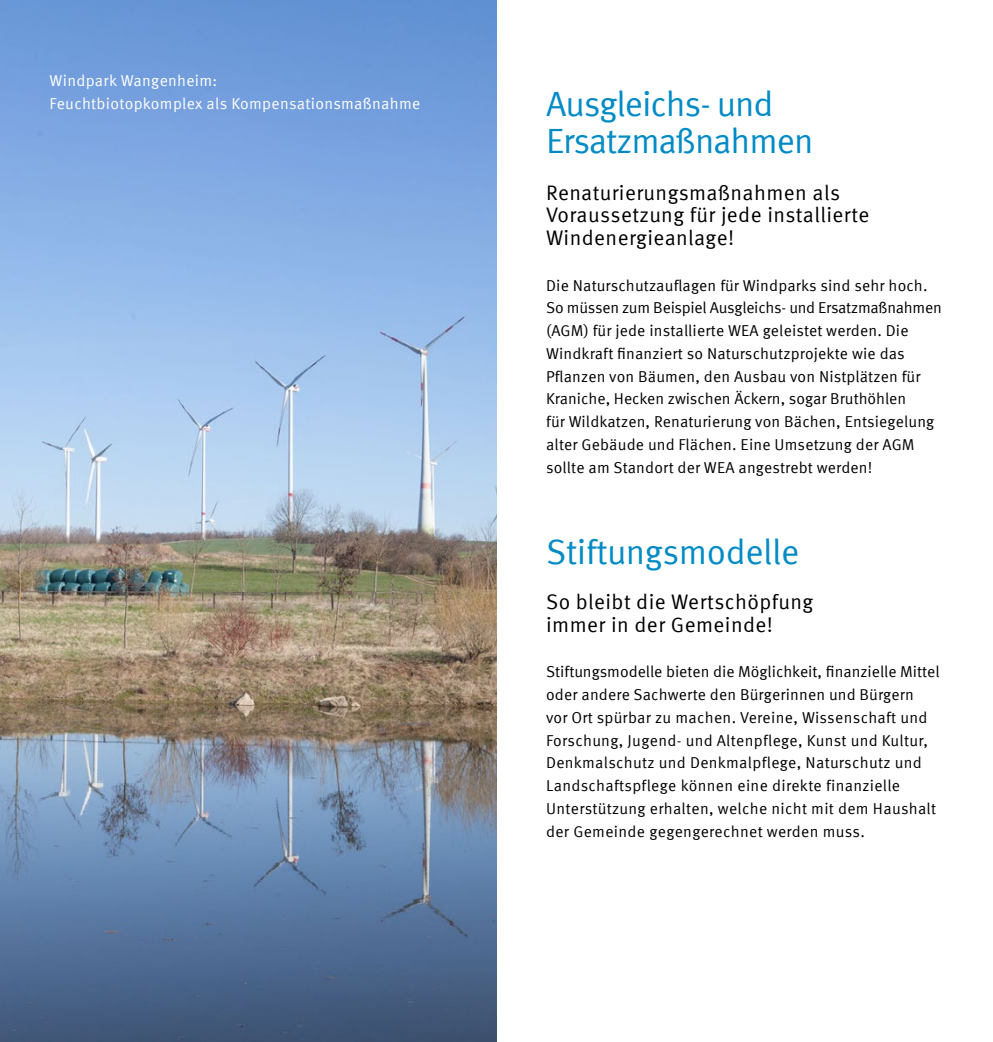
<style>
.page{position:relative;width:993px;height:1042px;background:#fff}
.page>*{position:absolute;margin:0;border:0;box-sizing:border-box;transform-origin:0 0}
.t1{font:35px/36.8px "Meta Offc Pro Norm";letter-spacing:-.03em;color:#008bc5}
.t2{font:35px "Meta Offc Pro Norm";letter-spacing:-.01em;color:#008bc5}
.t3{font:21px/22.8px "Meta Offc Pro Norm";letter-spacing:.02em;color:#000}
.t4{font:15.75px/22.8px "Meta Offc Pro Norm";letter-spacing:.01em;color:#000}
.t5{font:15.75px/22.8px "Meta Offc Pro Norm";letter-spacing:.02em;color:#fff}
</style>
<div class="page">
<img style="left:0;top:0;width:496px;height:1042px">
<p class="t5" style="left:50px;top:68px;width:372px">Windpark Wangenheim:<br>Feuchtbiotopkomplex als Kompensationsmaßnahme</p>
<h1 class="t1" style="left:546px;top:83px;width:269px">Ausgleichs- und<br>Ersatzmaßnahmen</h1>
<h2 class="t3" style="left:546px;top:180px;width:324px">Renaturierungsmaßnahmen als<br>Voraussetzung für jede installierte<br>Windenergieanlage!</h2>
<p class="t4" style="left:546px;top:273px;width:397px">Die Naturschutzauflagen für Windparks sind sehr hoch.<br>So müssen zum Beispiel Ausgleichs- und Ersatzmaßnahmen (AGM) für jede installierte WEA geleistet werden. Die Windkraft finanziert so Naturschutzprojekte wie das Pflanzen von Bäumen, den Ausbau von Nistplätzen für Kraniche, Hecken zwischen Äckern, sogar Bruthöhlen<br>für Wildkatzen, Renaturierung von Bächen, Entsiegelung alter Gebäude und Flächen. Eine Umsetzung der AGM sollte am Standort der WEA angestrebt werden!</p>
<h1 class="t2" style="left:546px;top:525px;width:254px">Stiftungsmodelle</h1>
<h2 class="t3" style="left:546px;top:589px;width:268px">So bleibt die Wertschöpfung immer in der Gemeinde!</h2>
<p class="t4" style="left:546px;top:659px;width:395px">Stiftungsmodelle bieten die Möglichkeit, finanzielle Mittel oder andere Sachwerte den Bürgerinnen und Bürgern<br>vor Ort spürbar zu machen. Vereine, Wissenschaft und Forschung, Jugend- und Altenpflege, Kunst und Kultur, Denkmalschutz und Denkmalpflege, Naturschutz und Landschaftspflege können eine direkte finanzielle Unterstützung erhalten, welche nicht mit dem Haushalt der Gemeinde gegengerechnet werden muss.</p>
</div>
